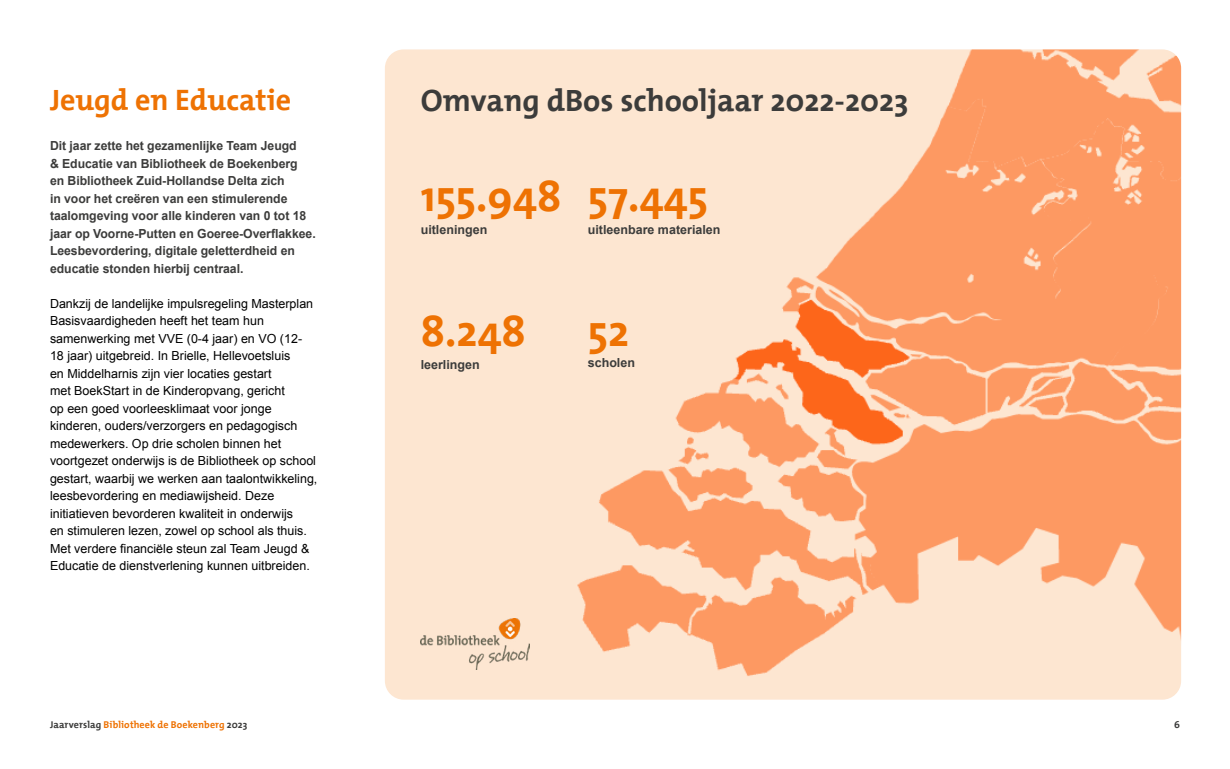
<style>
.page{position:relative;width:1230px;height:769px;background:#fff}
.page>*{position:absolute;margin:0;border:0;box-sizing:border-box;transform-origin:0 0}
.t1{font:700 43.75px "The Mix";color:#ee7203}
.t2{font:700 31.25px "The Mix";color:#3c3c3b}
.t3{font:700 30px "The Mix";color:#ee7203}
.t4{font:12.5px/17.5px "Arial";color:#000}
.t5{font:700 12.5px/17.5px "Arial";letter-spacing:-.005em;color:#3c3c3b}
.t6{font:700 10px "The Mix";letter-spacing:.01em;color:#ee7203}
.t7{font:700 10px "The Mix";color:#3c3c3b}
.s1{color:#3c3c3b}
</style>
<div class="page">
<div style="left:385px;top:49px;width:796px;height:650px;background:#fde6d1;border-radius:19px"></div>
<img style="left:575px;top:49px;width:606px;height:650px">
<img style="left:421px;top:618px;width:109px;height:51px">
<h3 class="t3" style="left:50px;top:74px;width:243px">Jeugd en Educatie</h3>
<p class="t5" style="left:50px;top:137px;width:267px">Dit jaar zette het gezamenlijke Team Jeugd<br>&amp; Educatie van Bibliotheek de Boekenberg<br>en Bibliotheek Zuid-Hollandse Delta zich<br>in voor het creëren van een stimulerende taalomgeving voor alle kinderen van 0 tot 18 jaar op Voorne-Putten en Goeree-Overflakkee.<br>Leesbevordering, digitale geletterdheid en educatie stonden hierbij centraal.</p>
<p class="t4" style="left:50px;top:294px;width:269px">Dankzij de landelijke impulsregeling Masterplan Basisvaardigheden heeft het team hun samenwerking met VVE (0-4 jaar) en VO (12- 18 jaar) uitgebreid. In Brielle, Hellevoetsluis<br>en Middelharnis zijn vier locaties gestart<br>met BoekStart in de Kinderopvang, gericht<br>op een goed voorleesklimaat voor jonge kinderen, ouders/verzorgers en pedagogisch medewerkers. Op drie scholen binnen het voortgezet onderwijs is de Bibliotheek op school gestart, waarbij we werken aan taalontwikkeling, leesbevordering en mediawijsheid. Deze initiatieven bevorderen kwaliteit in onderwijs<br>en stimuleren lezen, zowel op school als thuis.<br>Met verdere financiële steun zal Team Jeugd &amp; Educatie de dienstverlening kunnen uitbreiden.</p>
<h2 class="t2" style="left:421px;top:74px;width:489px">Omvang dBos schooljaar 2022-2023</h2>
<h1 class="t1" style="left:421px;top:160px;width:142px">155.948</h1>
<p class="t5" style="left:421px;top:221px;width:68px">uitleningen</p>
<h1 class="t1" style="left:588px;top:160px;width:122px">57.445</h1>
<p class="t5" style="left:588px;top:221px;width:134px">uitleenbare materialen</p>
<h1 class="t1" style="left:421px;top:295px;width:107px">8.248</h1>
<p class="t5" style="left:421px;top:356px;width:61px">leerlingen</p>
<h1 class="t1" style="left:588px;top:295px;width:43px">52</h1>
<p class="t5" style="left:588px;top:355px;width:49px">scholen</p>
<p class="t6" style="left:50px;top:716px;width:199px"><span class="s1">Jaarverslag</span> Bibliotheek de Boekenberg <span class="s1">2023</span></p>
<p class="t7" style="left:1174px;top:716px;width:7px">6</p>
</div>
